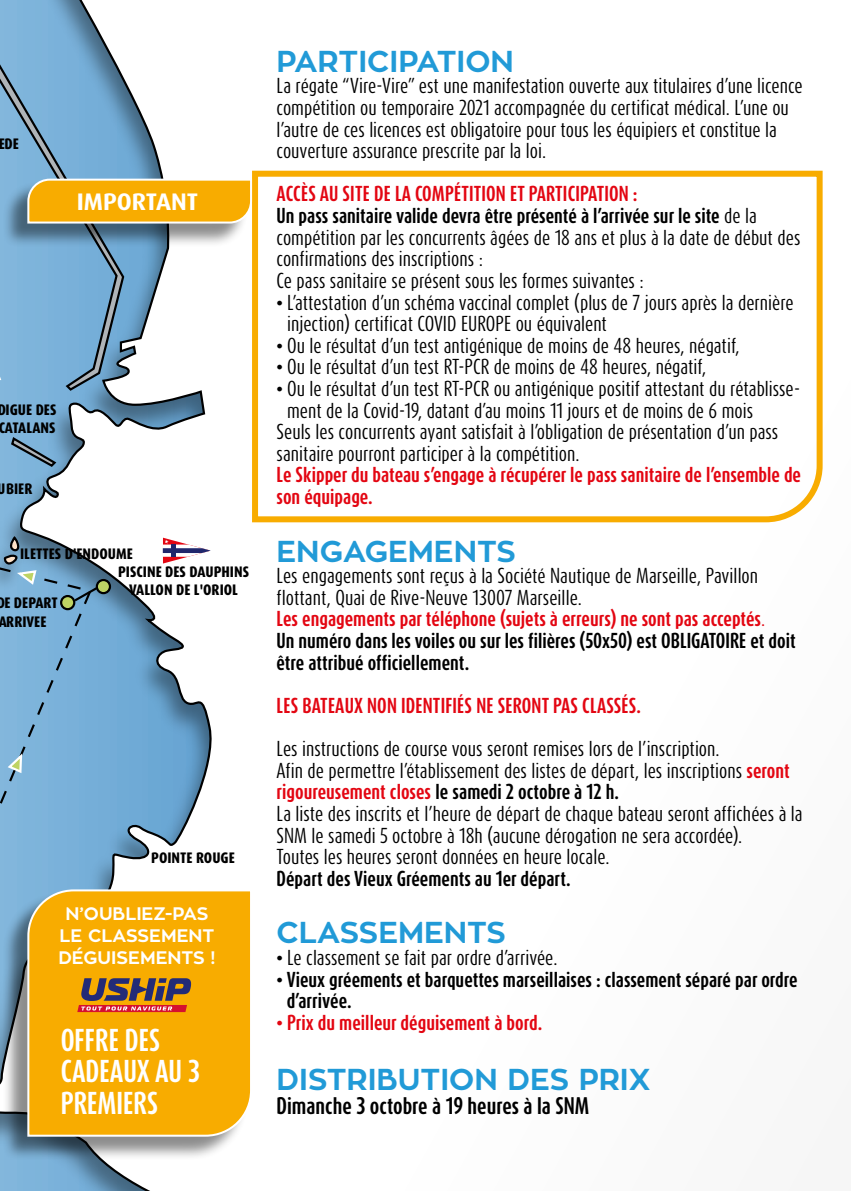
<style>
.page{position:relative;width:851px;height:1191px;background:#fff}
.page>*{position:absolute;margin:0;border:0;box-sizing:border-box;transform-origin:0 0}
.t1{font:700 30px "Zona Pro";color:#219ad7}
.t2{font:700 26.4px/31.6px "Dax Compact Pro";color:#fff}
.t3{font:700 24px "Dax Pro";color:#fff}
.t4{font:700 20px "Dax Compact Pro";color:#000}
.t5{font:18px/21.6px "Dax Compact Pro";color:#000}
.t6{font:700 18px/21.6px "Dax Compact Pro";color:#e30612}
.t7{font:700 18px/21.6px "Dax Compact Pro";color:#000}
.t8{font:700 18px "Zona Pro";color:#fff}
.t9{font:800 condensed 15.2px/18.4px "Dax Pro";color:#000}
.s1{font-weight:700}
.s2{font-weight:400}
.s3{font-weight:700;color:#e30612}
</style>
<div class="page">
<svg style="left:0;top:0;width:212px;height:1191px"></svg>
<svg style="left:0;top:27px;width:125px;height:365px;background:#86b1d0"></svg>
<div style="left:97px;top:580px;width:13px;height:13px;background:#bed364;border-radius:50%"></div>
<div style="left:96px;top:579px;width:15px;height:15px;border:2px solid #000;border-radius:50%"></div>
<svg style="left:0;top:389px;width:93px;height:554px;background:#86b4d5"></svg>
<svg style="left:72px;top:585px;width:28px;height:18px"></svg>
<svg style="left:1px;top:535px;width:37px;height:51px;background:#759bb3"></svg>
<svg style="left:6px;top:751px;width:17px;height:23px"></svg>
<svg style="left:163px;top:537px;width:47px;height:26px"></svg>
<div style="left:2px;top:892px;width:246px;height:269px;background:#000;opacity:.45"></div>
<div style="left:26px;top:888px;width:224px;height:249px;background:#f8ac00"></div>
<svg style="left:77px;top:978px;width:114px;height:34px;background:#9c6342"></svg>
<svg style="left:252px;top:170px;width:571px;height:353px"></svg>
<svg style="left:0;top:66px;width:253px;height:323px"></svg>
<p class="t9" style="left:-2px;top:135px;width:22px">EDE</p>
<p class="t3" style="left:77px;top:186px;width:123px">IMPORTANT</p>
<p class="t9" style="left:-3px;top:400px;width:61px">DIGUE DES<br>CATALANS</p>
<p class="t9" style="left:-2px;top:480px;width:36px">UBIER</p>
<p class="t9" style="left:20px;top:544px;width:114px">ILETTES D'ENDOUME</p>
<p class="t9" style="left:118px;top:563px;width:132px">PISCINE DES DAUPHINS</p>
<p class="t9" style="left:129px;top:581px;width:110px">VALLON DE L'ORIOL</p>
<p class="t9" style="left:-4px;top:594px;width:63px">DE DEPART<br>ARRIVEE</p>
<p class="t9" style="left:151px;top:848px;width:85px">POINTE ROUGE</p>
<p class="t8" style="left:65px;top:902px;width:145px">N’OUBLIEZ-PAS</p>
<p class="t8" style="left:60px;top:924px;width:156px">LE CLASSEMENT</p>
<p class="t8" style="left:58px;top:945px;width:159px">DÉGUISEMENTS !</p>
<p class="t2" style="left:61px;top:1024px;width:141px">OFFRE DES<br>CADEAUX AU 3<br>PREMIERS</p>
<p class="t1" style="left:276px;top:42px;width:239px">PARTICIPATION</p>
<p class="t5" style="left:276px;top:75px;width:527px">La régate “Vire-Vire” est une manifestation ouverte aux titulaires d’une licence compétition ou temporaire 2021 accompagnée du certificat médical. L’une ou l’autre de ces licences est obligatoire pour tous les équipiers et constitue la couverture assurance prescrite par la loi.</p>
<p class="t6" style="left:276px;top:183px;width:362px">ACCÈS AU SITE DE LA COMPÉTITION ET PARTICIPATION :</p>
<p class="t5" style="left:276px;top:205px;width:525px"><span class="s1">Un pass sanitaire valide devra être présenté à l’arrivée sur le site</span> de la compétition par les concurrents âgées de 18 ans et plus à la date de début des confirmations des inscriptions :</p>
<p class="t5" style="left:276px;top:270px;width:369px">Ce pass sanitaire se présent sous les formes suivantes :</p>
<p class="t5" style="left:287px;top:291px;width:508px;text-indent:-11px"><span class="s1">•</span> L’attestation d’un schéma vaccinal complet (plus de 7 jours après la dernière injection) certificat COVID EUROPE ou équivalent</p>
<p class="t5" style="left:276px;top:335px;width:464px"><span class="s1">•</span> Ou le résultat d’un test antigénique de moins de 48 heures, négatif,</p>
<p class="t5" style="left:276px;top:356px;width:431px"><span class="s1">•</span> Ou le résultat d’un test RT-PCR de moins de 48 heures, négatif,</p>
<p class="t5" style="left:287px;top:378px;width:514px;text-indent:-11px"><span class="s1">•</span> Ou le résultat d’un test RT-PCR ou antigénique positif attestant du rétablisse&shy;ment de la Covid-19, datant d’au moins 11 jours et de moins de 6 mois</p>
<p class="t5" style="left:276px;top:421px;width:503px">Seuls les concurrents ayant satisfait à l’obligation de présentation d’un pass sanitaire pourront participer à la compétition.</p>
<p class="t6" style="left:276px;top:464px;width:526px">Le Skipper du bateau s’engage à récupérer le pass sanitaire de l’ensemble de son équipage.</p>
<p class="t1" style="left:276px;top:531px;width:241px">ENGAGEMENTS</p>
<p class="t5" style="left:276px;top:565px;width:483px">Les engagements sont reçus à la Société Nautique de Marseille, Pavillon flottant, Quai de Rive-Neuve 13007 Marseille.</p>
<p class="t6" style="left:276px;top:608px;width:490px">Les engagements par téléphone (sujets à erreurs) ne sont pas acceptés<span class="s2">.</span></p>
<p class="t7" style="left:276px;top:630px;width:520px">Un numéro dans les voiles ou sur les filières (50x50) est OBLIGATOIRE et doit être attribué officiellement.</p>
<p class="t6" style="left:276px;top:694px;width:366px">LES BATEAUX NON IDENTIFIÉS NE SERONT PAS CLASSÉS.</p>
<p class="t5" style="left:276px;top:738px;width:444px">Les instructions de course vous seront remises lors de l’inscription.</p>
<p class="t5" style="left:276px;top:759px;width:514px">Afin de permettre l’établissement des listes de départ, les inscriptions <span class="s3">seront rigoureusement closes</span> <span class="s1">le samedi 2 octobre à 12 h.</span></p>
<p class="t5" style="left:276px;top:803px;width:527px">La liste des inscrits et l’heure de départ de chaque bateau seront affichées à la<br>SNM le samedi 5 octobre à 18h (aucune dérogation ne sera accordée).</p>
<p class="t5" style="left:276px;top:846px;width:334px">Toutes les heures seront données en heure locale.</p>
<p class="t7" style="left:276px;top:867px;width:296px">Départ des Vieux Gréements au 1er départ.</p>
<p class="t1" style="left:276px;top:913px;width:231px">CLASSEMENTS</p>
<p class="t5" style="left:276px;top:947px;width:282px"><span class="s1">•</span> Le classement se fait par ordre d’arrivée.</p>
<p class="t7" style="left:286px;top:968px;width:512px;text-indent:-10px">• Vieux gréements et barquettes marseillaises : classement séparé par ordre d’arrivée.</p>
<p class="t6" style="left:276px;top:1011px;width:267px">• Prix du meilleur déguisement à bord.</p>
<p class="t1" style="left:276px;top:1059px;width:375px">DISTRIBUTION DES PRIX</p>
<p class="t4" style="left:276px;top:1092px;width:314px">Dimanche 3 octobre à 19 heures à la SNM</p>
</div>
